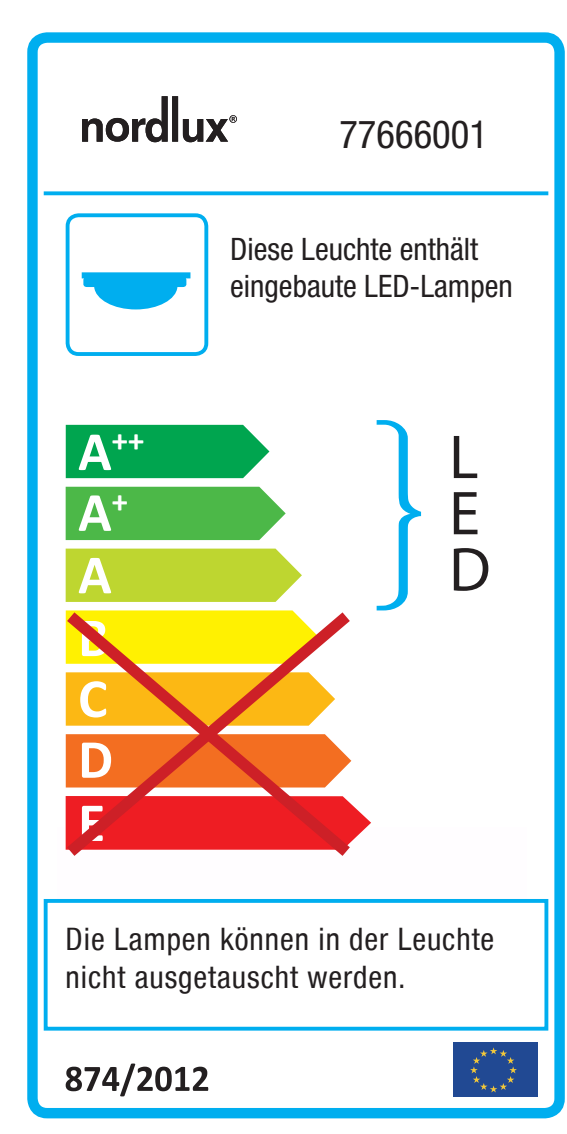
<style>
.page{position:relative;width:567px;height:1134px;background:#fff}
.page>*{position:absolute;margin:0;border:0;box-sizing:border-box;transform-origin:0 0}
.t1{font:700 55.6px/61.6px "Calibri";color:#fff}
.t2{font:condensed 38.8px "Helvetica Neue";color:#231f20}
.t3{font:700 32.4px "Calibri";color:#fff}
.t4{font:condensed 30.8px/38.8px "Helvetica Neue LT";letter-spacing:.03em;color:#231f20}
.t5{font:condensed 30.8px/37.2px "Helvetica Neue";color:#231f20}
.s1{font-size:55.6px}
</style>
<div class="page">
<div style="left:27px;top:32px;width:538px;height:1086px;border:10px solid #00aeef;border-radius:15px"></div>
<svg style="left:66px;top:1063px;width:142px;height:33px"></svg>
<div style="left:453px;top:1041px;width:84px;height:55px;background:#214993"></div>
<svg style="left:470px;top:1047px;width:47px;height:45px"></svg>
<svg style="left:44px;top:191px;width:504px;height:4px;fill:#00aeef"></svg>
<div style="left:66px;top:213px;width:142px;height:143px;border:4px solid #00aeef;border-radius:11px"></div>
<svg style="left:66px;top:549px;width:236px;height:53px"></svg>
<div style="left:66px;top:487px;width:220px;height:53px;background:#4cb848"></div>
<div style="left:66px;top:425px;width:203px;height:53px;background:#00a54f"></div>
<svg style="left:377px;top:420px;width:44px;height:190px"></svg>
<svg style="left:454px;top:436px;width:23px;height:42px"></svg>
<svg style="left:454px;top:492px;width:23px;height:42px"></svg>
<svg style="left:454px;top:548px;width:34px;height:43px"></svg>
<svg style="left:351px;top:804px;width:20px;height:38px"></svg>
<svg style="left:66px;top:610px;width:285px;height:246px"></svg>
<svg style="left:82px;top:96px;width:155px;height:46px"></svg>
<div style="left:44px;top:899px;width:504px;height:131px;border:4px solid #00aeef"></div>
<svg style="left:82px;top:272px;width:108px;height:37px"></svg>
<p class="t2" style="left:339px;top:111px;width:150px">77666001</p>
<p class="t3" style="left:78px;top:421px;width:68px"><span class="s1">A</span>++</p>
<p class="t1" style="left:78px;top:479px;width:51px">A<sup>+<br></sup>A<br>B<br>C<br>D</p>
<p class="t1" style="left:78px;top:789px;width:29px">E</p>
<p class="t5" style="left:230px;top:230px;width:284px">Diese Leuchte enthält eingebaute LED-Lampen</p>
<p class="t4" style="left:66px;top:919px;width:430px">Die Lampen können in der Leuchte nicht ausgetauscht werden.</p>
</div>
